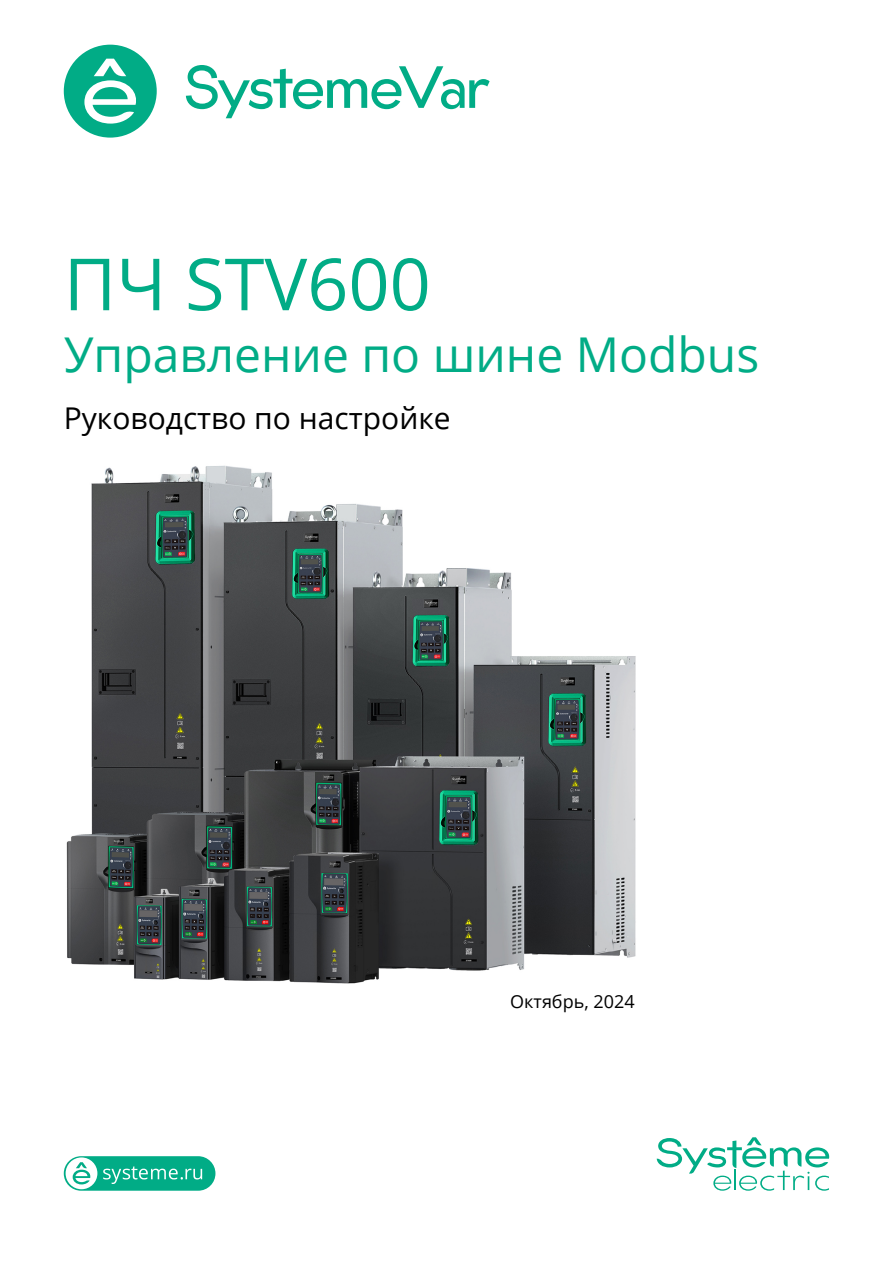
<style>
.page{position:relative;width:893px;height:1263px;background:#fff}
.page>*{position:absolute;margin:0;border:0;box-sizing:border-box;transform-origin:0 0}
.t1{font:72px "Open Sans";color:#01ac86}
.t2{font:48px "Open Sans";color:#01ac86}
.t3{font:30px "Open Sans";color:#000}
.t4{font:18px "Open Sans";color:#000}
</style>
<div class="page">
<svg style="left:657px;top:1137px;width:172px;height:54px"></svg>
<div style="left:64px;top:1156px;width:151px;height:35px;background:#01ac86;border-radius:17px"></div>
<svg style="left:66px;top:1157px;width:31px;height:32px"></svg>
<svg style="left:103px;top:1166px;width:99px;height:18px"></svg>
<svg style="left:64px;top:45px;width:93px;height:93px"></svg>
<svg style="left:186px;top:65px;width:304px;height:53px"></svg>
<img style="left:66px;top:465px;width:570px;height:519px">
<h1 class="t1" style="left:64px;top:235px;width:368px">ПЧ STV600</h1>
<p class="t2" style="left:64px;top:322px;width:697px">Управление по шине Modbus</p>
<p class="t3" style="left:64px;top:398px;width:388px">Руководство по настройке</p>
<p class="t4" style="left:510px;top:989px;width:126px">Октябрь, 2024</p>
</div>
